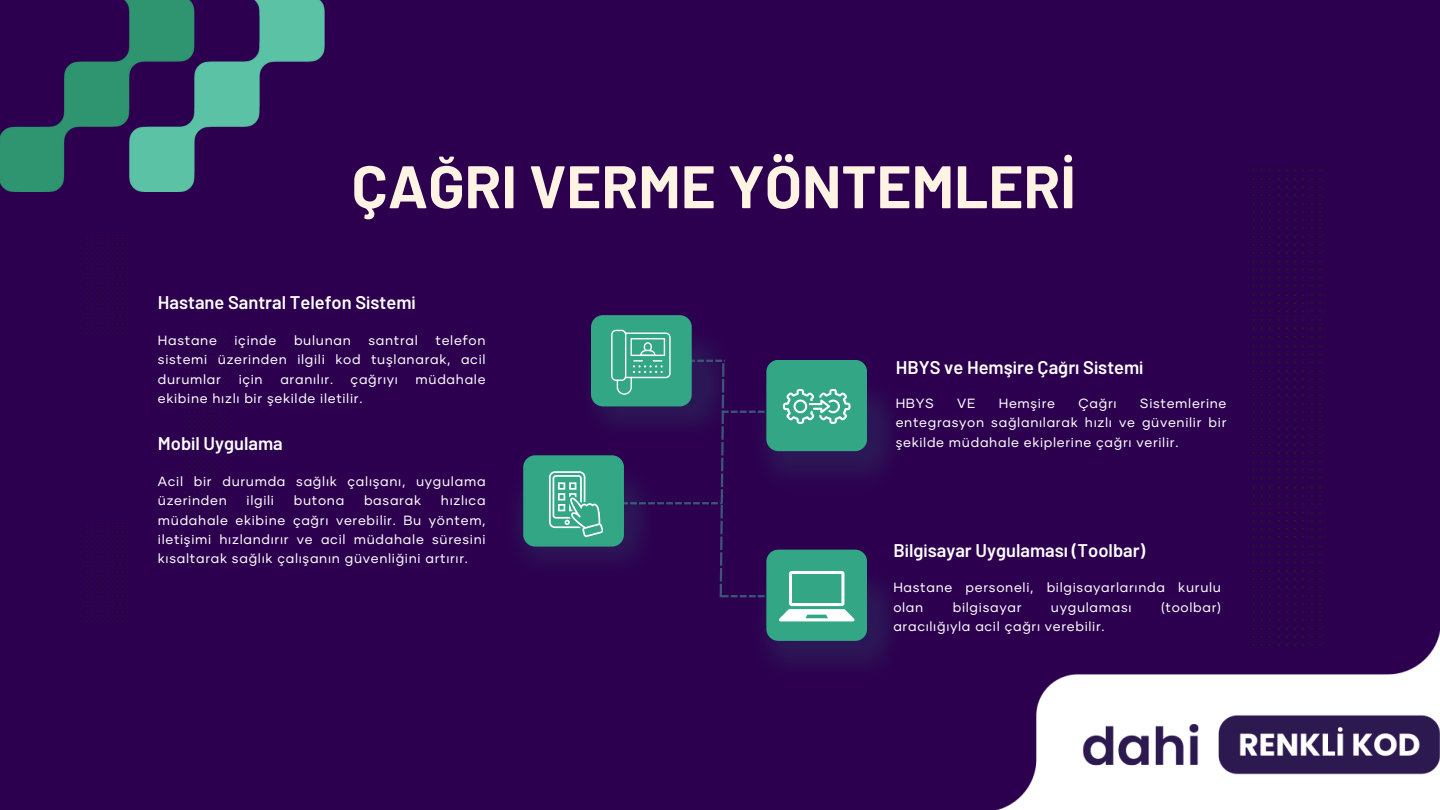
<style>
.page{position:relative;width:1440px;height:810px;background:#2c004f}
.page>*{position:absolute;margin:0;border:0;box-sizing:border-box;transform-origin:0 0}
.t1{font:700 59.9px "Barlow";color:#fff4e3}
.t2{font:600 18.3px "Barlow";color:#fff}
.t3{font:13.3px/19.4px "Gilmer";letter-spacing:.05em;color:#fff;text-align:justify}
</style>
<div class="page">
<img style="left:599px;top:408px;width:80px;height:16px">
<img style="left:591px;top:323px;width:134px;height:85px">
<img style="left:523px;top:545px;width:26px;height:16px">
<img style="left:518px;top:463px;width:10px;height:82px">
<div style="left:770px;top:648px;width:115px;height:16px;background:#2c1054"></div>
<img style="left:765px;top:584px;width:125px;height:64px">
<img style="left:855px;top:459px;width:30px;height:16px">
<img style="left:765px;top:394px;width:125px;height:65px">
<hr style="left:721px;top:442px;width:3px;height:14px;background:#3c5679">
<hr style="left:721px;top:426px;width:3px;height:14px;background:#3c5679">
<div style="left:591px;top:315px;width:101px;height:91px;background:#33a685;border-radius:12px"></div>
<div style="left:766px;top:360px;width:101px;height:91px;background:#33a685;border-radius:12px"></div>
<div style="left:523px;top:455px;width:101px;height:92px;background:#33a685;border-radius:12px"></div>
<div style="left:766px;top:550px;width:101px;height:91px;background:#33a685;border-radius:12px"></div>
<svg style="left:92px;top:526px;width:36px;height:96px"></svg>
<svg style="left:184px;top:331px;width:41px;height:192px"></svg>
<svg style="left:92px;top:238px;width:36px;height:96px"></svg>
<svg style="left:611px;top:330px;width:60px;height:65px"></svg>
<svg style="left:549px;top:458px;width:306px;height:163px"></svg>
<svg style="left:679px;top:360px;width:171px;height:64px"></svg>
<img style="left:996px;top:631px;width:444px;height:179px">
<img style="left:0;top:0;width:325px;height:192px">
<h1 class="t1" style="left:351px;top:148px;width:726px">ÇAĞRI VERME YÖNTEMLERİ</h1>
<p class="t2" style="left:158px;top:291px;width:257px">Hastane Santral Telefon Sistemi</p>
<p class="t3" style="left:158px;top:330px;width:61px">Hastane</p>
<p class="t3" style="left:235px;top:330px;width:43px">içinde</p>
<p class="t3" style="left:294px;top:330px;width:58px">bulunan</p>
<p class="t3" style="left:368px;top:330px;width:51px">santral</p>
<p class="t3" style="left:158px;top:330px;width:329px;text-indent:278px">telefon sistemi üzerinden ilgili kod tuşlanarak, acil durumlar</p>
<p class="t3" style="left:239px;top:369px;width:26px">için</p>
<p class="t3" style="left:280px;top:369px;width:54px">aranılır.</p>
<p class="t3" style="left:351px;top:369px;width:49px">çağrıyı</p>
<p class="t3" style="left:416px;top:369px;width:72px">müdahale</p>
<p class="t3" style="left:158px;top:388px;width:206px">ekibine hızlı bir şekilde iletilir.</p>
<p class="t2" style="left:158px;top:432px;width:126px">Mobil Uygulama</p>
<p class="t3" style="left:158px;top:471px;width:329px">Acil bir durumda sağlık çalışanı, uygulama üzerinden</p>
<p class="t3" style="left:158px;top:490px;width:329px;text-indent:283px">hızlıca müdahale ekibine çağrı verebilir. Bu yöntem, iletişimi hızlandırır ve acil müdahale süresini kısaltarak sağlık çalışanın güvenliğini artırır.</p>
<p class="t3" style="left:247px;top:490px;width:27px">ilgili</p>
<p class="t3" style="left:294px;top:490px;width:52px">butona</p>
<p class="t3" style="left:364px;top:490px;width:59px">basarak</p>
<p class="t2" style="left:896px;top:356px;width:247px">HBYS ve Hemşire Çağrı Sistemi</p>
<p class="t3" style="left:896px;top:393px;width:40px">HBYS</p>
<p class="t3" style="left:957px;top:393px;width:20px">VE</p>
<p class="t3" style="left:999px;top:393px;width:58px">Hemşire</p>
<p class="t3" style="left:1078px;top:393px;width:40px">Çağrı</p>
<p class="t3" style="left:896px;top:393px;width:332px;text-indent:244px">Sistemlerine entegrasyon sağlanılarak hızlı ve güvenilir bir şekilde müdahale ekiplerine çağrı verilir.</p>
<p class="t2" style="left:893px;top:539px;width:254px">Bilgisayar Uygulaması (Toolbar)</p>
<p class="t3" style="left:893px;top:577px;width:329px">Hastane personeli, bilgisayarlarında kurulu olan</p>
<p class="t3" style="left:953px;top:597px;width:70px">bilgisayar</p>
<p class="t3" style="left:1051px;top:597px;width:82px">uygulaması</p>
<p class="t3" style="left:1161px;top:597px;width:61px">(toolbar)</p>
<p class="t3" style="left:893px;top:616px;width:213px">aracılığıyla acil çağrı verebilir.</p>
</div>
